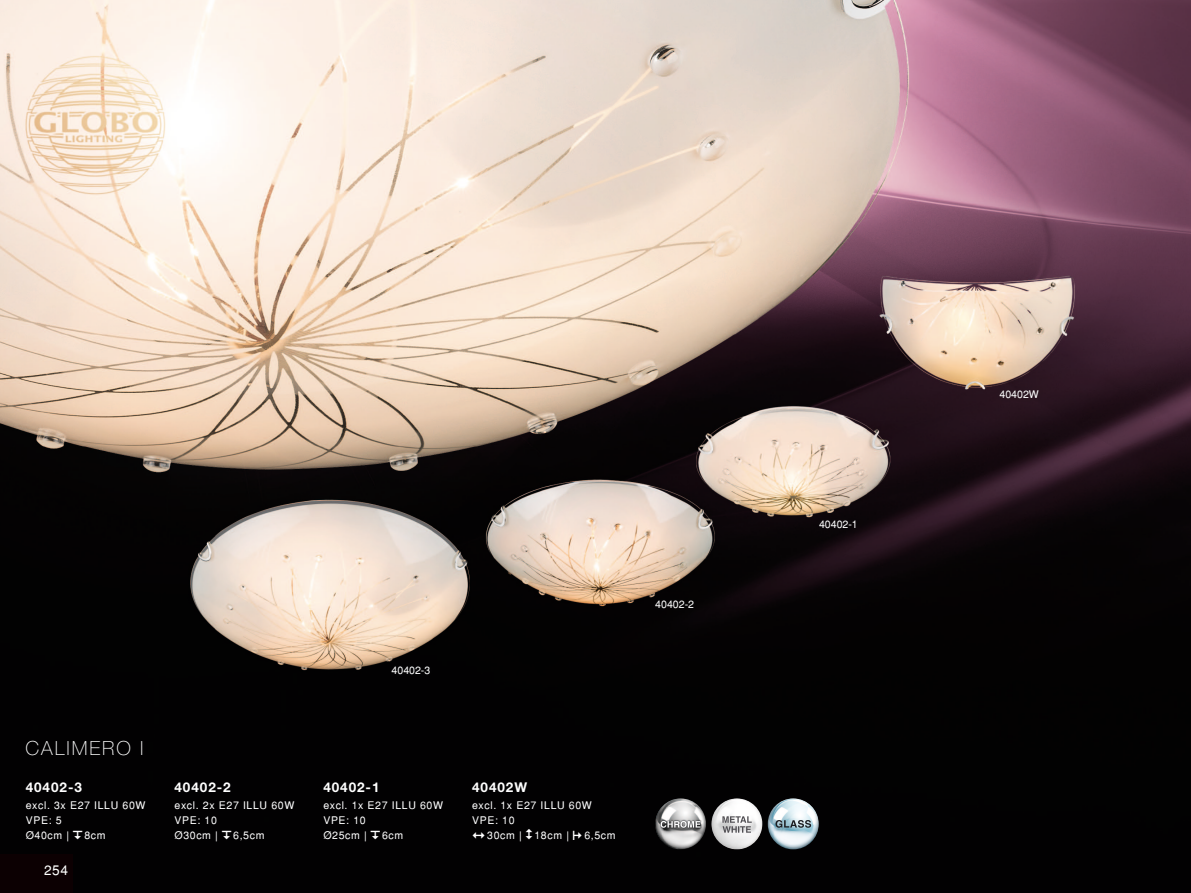
<style>
.page{position:relative;width:1191px;height:893px;background:#fff}
.page>*{position:absolute;margin:0;border:0;box-sizing:border-box;transform-origin:0 0}
.t1{font:100 19.5px "Helvetica Neue LT Std";letter-spacing:.1em;color:#fff}
.t2{font:700 13.5px "Helvetica Neue LT Std";letter-spacing:.07em;color:#fff}
.t3{font:13.5px "Helvetica";color:#fff}
.t4{font:10.5px/15px "Helvetica";letter-spacing:.06em;color:#fff}
.s1{font-family:"Globo Lighting"}
</style>
<div class="page">
<img style="left:0;top:0;width:1191px;height:893px">
<div style="left:995px;top:385px;width:48px;height:17px;background:#291520"></div>
<div style="left:387px;top:662px;width:47px;height:17px;background:#030203"></div>
<div style="left:651px;top:597px;width:47px;height:16px;background:#060405"></div>
<div style="left:815px;top:516px;width:45px;height:17px;background:#0b0609"></div>
<div style="left:319px;top:778px;width:128px;height:67px;background:#020102"></div>
<div style="left:170px;top:778px;width:128px;height:67px;background:#020102"></div>
<div style="left:468px;top:778px;width:151px;height:67px;background:#020102"></div>
<div style="left:21px;top:778px;width:129px;height:67px;background:#020102"></div>
<img style="left:767px;top:798px;width:52px;height:51px;border-radius:26px">
<div style="left:771px;top:815px;width:44px;height:17px;background:#fff;opacity:.9"></div>
<svg style="left:775px;top:820px;width:36px;height:8px"></svg>
<img style="left:711px;top:798px;width:51px;height:51px">
<svg style="left:722px;top:816px;width:29px;height:17px"></svg>
<img style="left:655px;top:798px;width:51px;height:51px;border-radius:26px">
<div style="left:659px;top:820px;width:42px;height:9px;background:#1b1c20;opacity:.8"></div>
<svg style="left:660px;top:821px;width:40px;height:7px"></svg>
<div style="left:0;top:855px;width:72px;height:38px;background:#0c0002"></div>
<h1 class="t1" style="left:26px;top:737px;width:117px">CALIMERO I</h1>
<p class="t2" style="left:26px;top:779px;width:58px">40402-3</p>
<p class="t4" style="left:26px;top:797px;width:121px">excl. 3x E27 ILLU 60W<br>VPE: 5<br>Ø40cm | <span class="s1">2</span>8cm</p>
<p class="t3" style="left:44px;top:862px;width:25px">254</p>
<p class="t2" style="left:174px;top:779px;width:58px">40402-2</p>
<p class="t4" style="left:174px;top:797px;width:121px">excl. 2x E27 ILLU 60W<br>VPE: 10<br>Ø30cm | <span class="s1">2</span>6,5cm</p>
<p class="t4" style="left:391px;top:663px;width:40px">40402-3</p>
<p class="t2" style="left:323px;top:779px;width:58px">40402-1</p>
<p class="t4" style="left:323px;top:797px;width:121px">excl. 1x E27 ILLU 60W<br>VPE: 10<br>Ø25cm | <span class="s1">2</span>6cm</p>
<p class="t2" style="left:472px;top:779px;width:56px">40402W</p>
<p class="t4" style="left:472px;top:797px;width:145px">excl. 1x E27 ILLU 60W<br>VPE: 10<br><span class="s1">3</span>30cm | <span class="s1">4</span>18cm | <span class="s1">1</span>6,5cm</p>
<p class="t4" style="left:655px;top:597px;width:40px">40402-2</p>
<p class="t4" style="left:819px;top:517px;width:40px">40402-1</p>
<p class="t4" style="left:999px;top:386px;width:41px">40402W</p>
</div>
